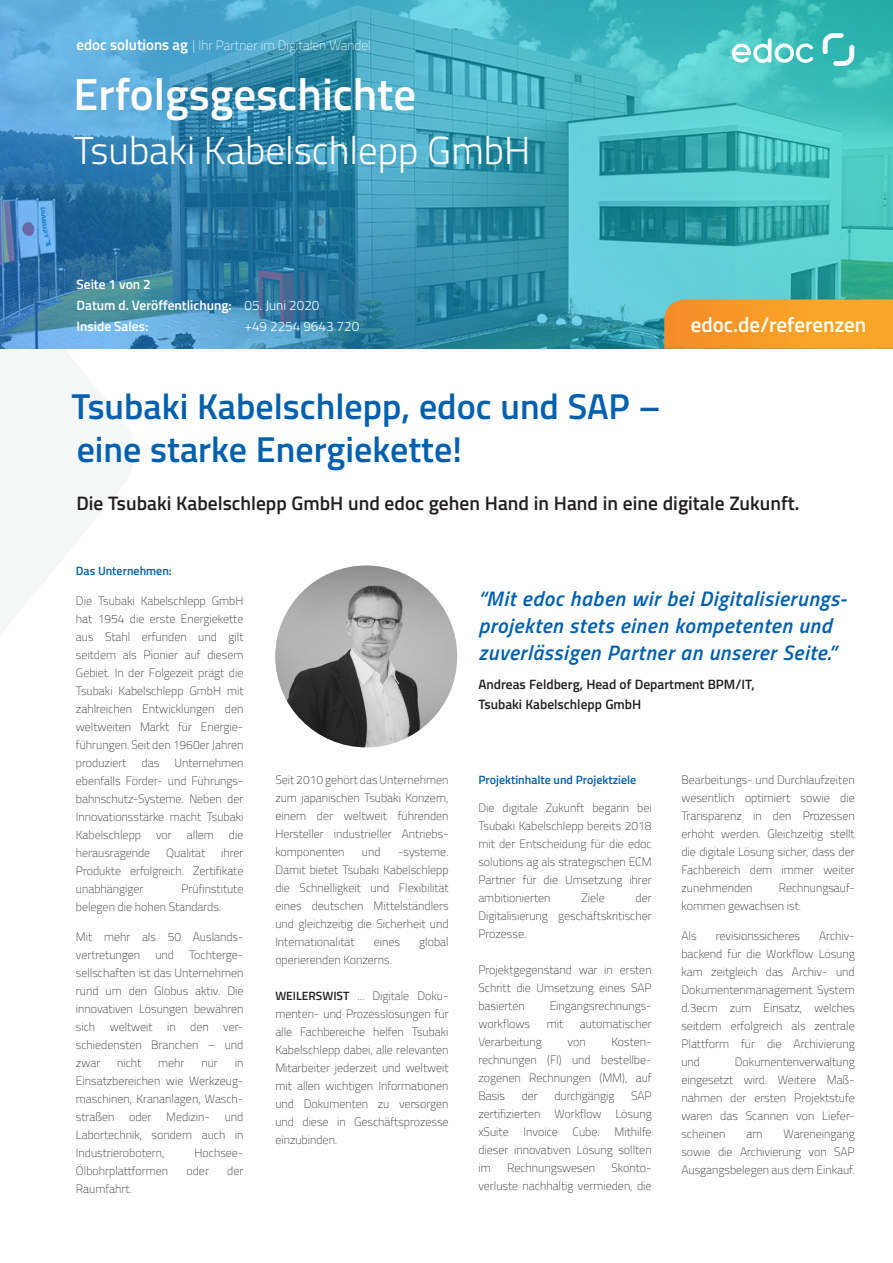
<style>
.page{position:relative;width:893px;height:1263px;background:#fff}
.page>*{position:absolute;margin:0;border:0;box-sizing:border-box;transform-origin:0 0}
.Eaton_Head{font:600 45px "Titillium Web";color:#fff}
.Eaton_Head-2{font:300 39px "Titillium Web";color:#fff}
.Headline{font:600 36px/43.5px "Titillium Web";color:#015fae}
.Body_Copy{font:italic 600 21px/27px "Titillium Web";letter-spacing:.03em;color:#015fae}
.t1{font:600 21px "Titillium Web";color:#fff}
.Headline-2{font:600 19.5px "Titillium Web";color:#231f20}
.Body_Copy-2{font:600 13.5px/19.5px "Titillium Web";color:#231f20}
.Markets_Served_subhe{font:600 13.5px "Titillium Web";color:#fff}
.t2{font:200 13.5px "Titillium Web";color:#fff}
.Markets_Served_subhe-2{font:300 13.5px "Titillium Web";color:#fff}
.Details_Subhead{font:200 12px/18px "Titillium Web";color:#231f20;text-align:justify}
.Details{font:200 12px/18px "Titillium Web";color:#231f20;text-align:justify}
.Details_Subhead-2{font:600 12px "Titillium Web";color:#015fae}
.Details-2{font:600 12px "Titillium Web";color:#015fae}
.s1{font-weight:600;font-size:15px}
.s2{font-weight:300}
.s3{font-weight:600}
</style>
<div class="page">
<img style="left:0;top:0;width:893px;height:349px">
<svg style="left:731px;top:39px;width:82px;height:24px"></svg>
<svg style="left:823px;top:33px;width:31px;height:33px"></svg>
<svg style="left:664px;top:299px;width:229px;height:50px"></svg>
<img style="left:275px;top:565px;width:182px;height:182px;border-radius:91px">
<p class="t2" style="left:77px;top:35px;width:296px"><span class="s1">edoc solutions ag</span> | Ihr Partner im Digitalen Wandel</p>
<p class="Eaton_Head" style="left:74px;top:60px;width:344px">Erfolgsgeschichte</p>
<p class="Eaton_Head-2" style="left:74px;top:122px;width:458px">Tsubaki Kabelschlepp GmbH</p>
<p class="Markets_Served_subhe" style="left:77px;top:274px;width:76px">Seite 1 von 2</p>
<p class="Markets_Served_subhe" style="left:77px;top:295px;width:244px">Datum d. Veröffentlichung: <span class="s2">05. Juni 2020</span></p>
<p class="Markets_Served_subhe" style="left:77px;top:316px;width:73px">Inside Sales:</p>
<p class="Markets_Served_subhe-2" style="left:244px;top:316px;width:116px">+49 2254 9643 720</p>
<p class="t1" style="left:691px;top:309px;width:177px">edoc.de/referenzen</p>
<p class="Headline" style="left:72px;top:383px;width:591px">Tsubaki Kabelschlepp, edoc und SAP – eine starke Energiekette!</p>
<p class="Headline-2" style="left:76px;top:489px;width:725px">Die Tsubaki Kabelschlepp GmbH und edoc gehen Hand in Hand in eine digitale Zukunft.</p>
<p class="Details-2" style="left:76px;top:561px;width:97px">Das Unternehmen:</p>
<p class="Details" style="left:76px;top:591px;width:169px">Die Tsubaki Kabelschlepp GmbH hat 1954 die erste Energiekette aus Stahl erfunden und gilt seitdem als Pionier auf diesem Gebiet. In der Folgezeit prägt die Tsubaki Kabelschlepp GmbH mit zahlreichen Entwicklungen den weltweiten Markt für Energie&shy;führungen. Seit den 1960er Jahren produziert</p>
<p class="Details" style="left:76px;top:753px;width:169px;text-indent:98px">Unternehmen ebenfalls Förder- und Führungs&shy;bahnschutz-Systeme. Neben der Innovationsstärke macht Tsubaki Kabelschlepp</p>
<p class="Details" style="left:142px;top:753px;width:19px">das</p>
<p class="Details" style="left:156px;top:825px;width:17px">vor</p>
<p class="Details" style="left:187px;top:825px;width:28px">allem</p>
<p class="Details" style="left:229px;top:825px;width:16px">die</p>
<p class="Details" style="left:76px;top:843px;width:169px;text-indent:145px">ihrer Produkte erfolgreich. Zertifikate unabhängiger</p>
<p class="Details" style="left:76px;top:843px;width:76px">herausragende</p>
<p class="Details" style="left:166px;top:843px;width:41px">Qualität</p>
<p class="Details" style="left:76px;top:879px;width:169px;text-indent:105px">Prüfinstitute belegen die hohen Standards.</p>
<p class="Details" style="left:76px;top:927px;width:169px">Mit mehr als 50 Auslands&shy;vertretungen</p>
<p class="Details" style="left:76px;top:945px;width:169px;text-indent:113px">Tochterge&shy;sellschaften ist das Unternehmen rund um den Globus aktiv. Die innovativen Lösungen bewähren sich weltweit in den ver&shy;schiedensten Branchen – und zwar</p>
<p class="Details" style="left:155px;top:945px;width:20px">und</p>
<p class="Details" style="left:117px;top:1053px;width:26px">nicht</p>
<p class="Details" style="left:158px;top:1053px;width:28px">mehr</p>
<p class="Details" style="left:201px;top:1053px;width:18px">nur</p>
<p class="Details" style="left:76px;top:1053px;width:169px;text-indent:159px">in Einsatzbereichen wie Werkzeug&shy;maschinen, Krananlagen, Wasch&shy;straßen oder Medizin- und Labortechnik, sondern auch in Industrierobotern,</p>
<p class="Details" style="left:195px;top:1143px;width:50px">Hochsee-</p>
<p class="Details" style="left:76px;top:1161px;width:94px">Ölbohrplattformen</p>
<p class="Details" style="left:186px;top:1161px;width:24px">oder</p>
<p class="Details" style="left:227px;top:1161px;width:18px">der</p>
<p class="Details" style="left:76px;top:1179px;width:57px">Raumfahrt.</p>
<p class="Details_Subhead" style="left:275px;top:770px;width:175px">Seit 2010 gehört das Unternehmen zum japanischen Tsubaki Konzern, einem der weltweit führenden Hersteller industrieller Antriebs&shy;komponenten</p>
<p class="Details_Subhead" style="left:362px;top:842px;width:20px">und</p>
<p class="Details_Subhead" style="left:275px;top:842px;width:175px;text-indent:123px">-systeme.<br>Damit bietet Tsubaki Kabelschlepp die Schnelligkeit und Flexibilität eines deutschen Mittelständlers und gleichzeitig die Sicherheit und Internationalität</p>
<p class="Details_Subhead" style="left:374px;top:932px;width:28px">eines</p>
<p class="Details_Subhead" style="left:419px;top:932px;width:31px">global</p>
<p class="Details_Subhead" style="left:275px;top:950px;width:118px">operierenden Konzerns.</p>
<p class="Details_Subhead" style="left:275px;top:986px;width:175px"><span class="s3">WEILERSWIST</span> ... Digitale Doku&shy;menten- und Prozesslösungen für alle Fachbereiche helfen Tsubaki Kabelschlepp dabei, alle relevanten Mitarbeiter jederzeit und weltweit mit allen wichtigen Informationen und Dokumenten zu versorgen und diese in Geschäftsprozesse einzubinden.</p>
<p class="Body_Copy" style="left:478px;top:584px;width:370px">“Mit edoc haben wir bei Digitalisierungs&shy;projekten stets einen kompetenten und zuverlässigen Partner an unserer Seite.”</p>
<p class="Body_Copy-2" style="left:478px;top:674px;width:278px">Andreas Feldberg, Head of Department BPM/IT,<br>Tsubaki Kabelschlepp GmbH</p>
<p class="Details_Subhead-2" style="left:478px;top:770px;width:159px">Projektinhalte und Projektziele</p>
<p class="Details_Subhead" style="left:478px;top:798px;width:175px">Die digitale Zukunft begann bei Tsubaki Kabelschlepp bereits 2018 mit der Entscheidung für die edoc solutions ag als strategischen ECM Partner für die Umsetzung ihrer ambitionierten</p>
<p class="Details_Subhead" style="left:478px;top:888px;width:175px;text-indent:157px">der Digitalisierung geschäftskritischer Prozesse.</p>
<p class="Details_Subhead" style="left:478px;top:960px;width:175px">Projektgegenstand war in ersten Schritt die Umsetzung eines SAP basierten</p>
<p class="Details_Subhead" style="left:581px;top:888px;width:25px">Ziele</p>
<p class="Details_Subhead" style="left:550px;top:996px;width:103px">Eingangsrechnungs-</p>
<p class="Details_Subhead" style="left:478px;top:1014px;width:53px">workflows</p>
<p class="Details_Subhead" style="left:547px;top:1014px;width:18px">mit</p>
<p class="Details_Subhead" style="left:580px;top:1014px;width:73px">automatischer</p>
<p class="Details_Subhead" style="left:478px;top:1032px;width:65px">Verarbeitung</p>
<p class="Details_Subhead" style="left:567px;top:1032px;width:20px">von</p>
<p class="Details_Subhead" style="left:478px;top:1032px;width:175px;text-indent:133px">Kosten&shy;rechnungen (FI) und bestellbe&shy;zogenen Rechnungen (MM), auf Basis</p>
<p class="Details_Subhead" style="left:522px;top:1086px;width:18px">der</p>
<p class="Details_Subhead" style="left:554px;top:1086px;width:62px">durchgängig</p>
<p class="Details_Subhead" style="left:478px;top:1086px;width:175px;text-indent:153px">SAP zertifizierten Workflow Lösung xSuite Invoice Cube. Mithilfe dieser innovativen Lösung sollten im</p>
<p class="Details_Subhead" style="left:478px;top:1158px;width:175px;text-align:right">Skonto-<br>verluste nachhaltig vermieden, die</p>
<p class="Details_Subhead" style="left:507px;top:1158px;width:89px">Rechnungswesen</p>
<p class="Details_Subhead" style="left:681px;top:770px;width:175px">Bearbeitungs- und Durchlaufzeiten wesentlich optimiert sowie die Transparenz in den Prozessen erhöht werden. Gleichzeitig stellt die digitale Lösung sicher, dass der Fachbereich dem immer weiter zunehmenden</p>
<p class="Details_Subhead" style="left:681px;top:878px;width:175px;text-indent:97px">Rechnungsauf&shy;kommen gewachsen ist.</p>
<p class="Details" style="left:681px;top:926px;width:17px">Als</p>
<p class="Details" style="left:716px;top:926px;width:86px">revisionssicheres</p>
<p class="Details" style="left:681px;top:926px;width:175px;text-indent:138px">Archiv&shy;backend für die Workflow Lösung kam zeitgleich das Archiv- und Dokumentenmanagement System d.3ecm zum Einsatz, welches seitdem erfolgreich als zentrale Plattform für die Archivierung und</p>
<p class="Details" style="left:681px;top:1052px;width:175px;text-indent:53px">Dokumentenverwaltung eingesetzt wird. Weitere Maß&shy;nahmen der ersten Projektstufe waren das Scannen von Liefer&shy;scheinen</p>
<p class="Details" style="left:681px;top:1124px;width:175px;text-indent:102px">Wareneingang sowie die Archivierung von SAP Ausgangsbelegen aus dem Einkauf.</p>
<p class="Details" style="left:747px;top:1124px;width:17px">am</p>
</div>
